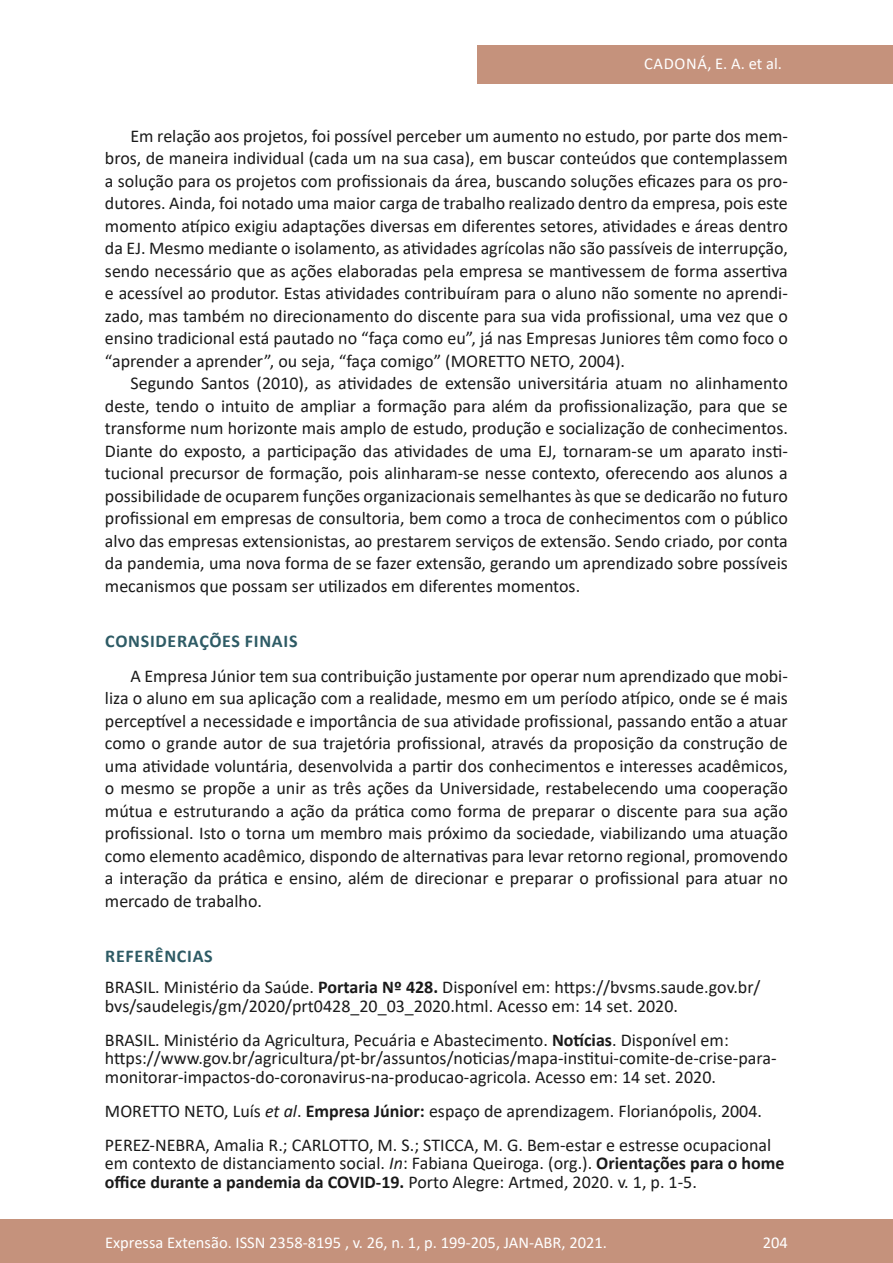
<style>
.page{position:relative;width:893px;height:1263px;background:#fff}
.page>*{position:absolute;margin:0;border:0;box-sizing:border-box;transform-origin:0 0}
.texto{font:18px/22.5px "Calibri";color:#1a1a1a;text-align:justify}
.referencia{font:18px/18.8px "Calibri";color:#1a1a1a}
.subtitulo{font:700 18px "Calibri";letter-spacing:.04em;color:#2e5b65}
.t1{font:16.5px "Calibri";color:#fff}
.t2{font:16.5px "Calibri";letter-spacing:.04em;color:#fff}
.s1{font-weight:700}
.s2{font-style:italic}
</style>
<div class="page">
<div style="left:0;top:1219px;width:893px;height:44px;background:#c5927c"></div>
<div style="left:477px;top:45px;width:416px;height:39px;background:#c5927c"></div>
<p class="t2" style="left:644px;top:52px;width:139px">CADONÁ, E. A. et al.</p>
<p class="texto" style="left:105px;top:124px;width:684px;text-indent:26px">Em relação aos projetos, foi possível perceber um aumento no estudo, por parte dos mem&shy;bros, de maneira individual (cada um na sua casa), em buscar conteúdos que contemplassem a solução para os projetos com profissionais da área, buscando soluções eficazes para os pro&shy;dutores. Ainda, foi notado uma maior carga de trabalho realizado dentro da empresa, pois este momento atípico exigiu adaptações diversas em diferentes setores, atividades e áreas dentro da EJ. Mesmo mediante o isolamento, as atividades agrícolas não são passíveis de interrupção, sendo necessário que as ações elaboradas pela empresa se mantivessem de forma assertiva e acessível ao produtor. Estas atividades contribuíram para o aluno não somente no aprendi&shy;zado, mas também no direcionamento do discente para sua vida profissional, uma vez que o ensino tradicional está pautado no “faça como eu”, já nas Empresas Juniores têm como foco o “aprender a aprender”, ou seja, “faça comigo” (MORETTO NETO, 2004).</p>
<p class="texto" style="left:105px;top:372px;width:684px;text-indent:26px">Segundo Santos (2010), as atividades de extensão universitária atuam no alinhamento deste, tendo o intuito de ampliar a formação para além da profissionalização, para que se transforme num horizonte mais amplo de estudo, produção e socialização de conhecimentos.<br>Diante do exposto, a participação das atividades de uma EJ, tornaram-se um aparato insti&shy;tucional precursor de formação, pois alinharam-se nesse contexto, oferecendo aos alunos a possibilidade de ocuparem funções organizacionais semelhantes às que se dedicarão no futuro profissional em empresas de consultoria, bem como a troca de conhecimentos com o público alvo das empresas extensionistas, ao prestarem serviços de extensão. Sendo criado, por conta da pandemia, uma nova forma de se fazer extensão, gerando um aprendizado sobre possíveis mecanismos que possam ser utilizados em diferentes momentos.</p>
<p class="subtitulo" style="left:105px;top:629px;width:194px">CONSIDERAÇÕES FINAIS</p>
<p class="texto" style="left:105px;top:664px;width:684px;text-indent:26px">A Empresa Júnior tem sua contribuição justamente por operar num aprendizado que mobi&shy;liza o aluno em sua aplicação com a realidade, mesmo em um período atípico, onde se é mais perceptível a necessidade e importância de sua atividade profissional, passando então a atuar como o grande autor de sua trajetória profissional, através da proposição da construção de uma atividade voluntária, desenvolvida a partir dos conhecimentos e interesses acadêmicos, o mesmo se propõe a unir as três ações da Universidade, restabelecendo uma cooperação mútua e estruturando a ação da prática como forma de preparar o discente para sua ação profissional. Isto o torna um membro mais próximo da sociedade, viabilizando uma atuação como elemento acadêmico, dispondo de alternativas para levar retorno regional, promovendo a interação da prática e ensino, além de direcionar e preparar o profissional para atuar no mercado de trabalho.</p>
<p class="subtitulo" style="left:105px;top:944px;width:109px">REFERÊNCIAS</p>
<p class="referencia" style="left:105px;top:977px;width:657px">BRASIL. Ministério da Saúde. <span class="s1">Portaria Nº 428.</span> Disponível em: https://bvsms.saude.gov.br/ bvs/saudelegis/gm/2020/prt0428_20_03_2020.html. Acesso em: 14 set. 2020.</p>
<p class="referencia" style="left:105px;top:1030px;width:673px">BRASIL. Ministério da Agricultura, Pecuária e Abastecimento. <span class="s1">Notícias</span>. Disponível em: https://www.gov.br/agricultura/pt-br/assuntos/noticias/mapa-institui-comite-de-crise-para&shy;monitorar-impactos-do-coronavirus-na-producao-agricola. Acesso em: 14 set. 2020.</p>
<p class="referencia" style="left:105px;top:1101px;width:659px">MORETTO NETO, Luís <span class="s2">et al</span>. <span class="s1">Empresa Júnior:</span> espaço de aprendizagem. Florianópolis, 2004.</p>
<p class="referencia" style="left:105px;top:1135px;width:681px">PEREZ-NEBRA, Amalia R.; CARLOTTO, M. S.; STICCA, M. G. Bem-estar e estresse ocupacional em contexto de distanciamento social. <span class="s2">In</span>: Fabiana Queiroga. (org.). <span class="s1">Orientações para o home office durante a pandemia da COVID-19.</span> Porto Alegre: Artmed, 2020. v. 1, p. 1-5.</p>
<p class="t1" style="left:105px;top:1230px;width:503px">Expressa Extensão. ISSN 2358-8195 , v. 26, n. 1, p. 199-205, JAN-ABR, 2021.</p>
<p class="t1" style="left:763px;top:1230px;width:27px">204</p>
</div>
